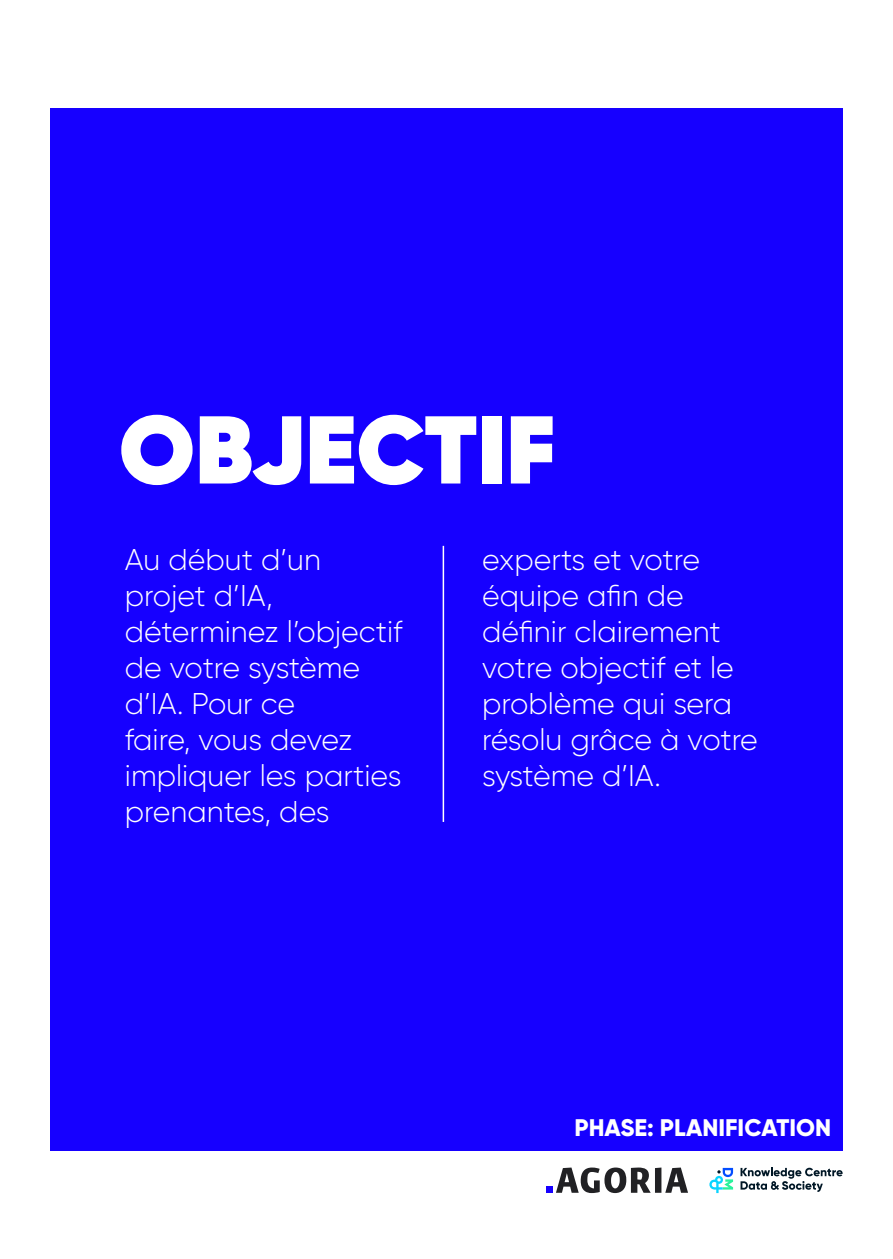
<style>
.page{position:relative;width:893px;height:1259px;background:#fff}
.page>*{position:absolute;margin:0;border:0;box-sizing:border-box;transform-origin:0 0}
.t1{font:800 96px "Gilroy";color:#fff}
.t2{font:300 30px/36px "Gilroy";color:#fff}
.t3{font:800 24px "Gilroy";color:#fff}
</style>
<div class="page">
<div style="left:50px;top:108px;width:793px;height:1043px;background:#1600ff"></div>
<div style="left:655px;top:1167px;width:6px;height:25px;background:#212124"></div>
<svg style="left:665px;top:1167px;width:23px;height:25px"></svg>
<svg style="left:547px;top:1167px;width:104px;height:26px"></svg>
<svg style="left:709px;top:1168px;width:24px;height:25px"></svg>
<svg style="left:740px;top:1167px;width:103px;height:25px"></svg>
<hr style="left:443px;top:546px;width:1px;height:276px;background:#fff">
<h1 class="t1" style="left:119px;top:388px;width:438px">OBJECTIF</h1>
<p class="t2" style="left:125px;top:541px;width:279px">Au début d’un projet d’IA, déterminez l’objectif de votre système d’IA. Pour ce<br>faire, vous devez impliquer les parties prenantes, des</p>
<p class="t2" style="left:482px;top:541px;width:277px">experts et votre équipe afin de définir clairement votre objectif et le problème qui sera résolu grâce à votre système d’IA.</p>
<p class="t3" style="left:574px;top:1112px;width:258px">PHASE: PLANIFICATION</p>
</div>
